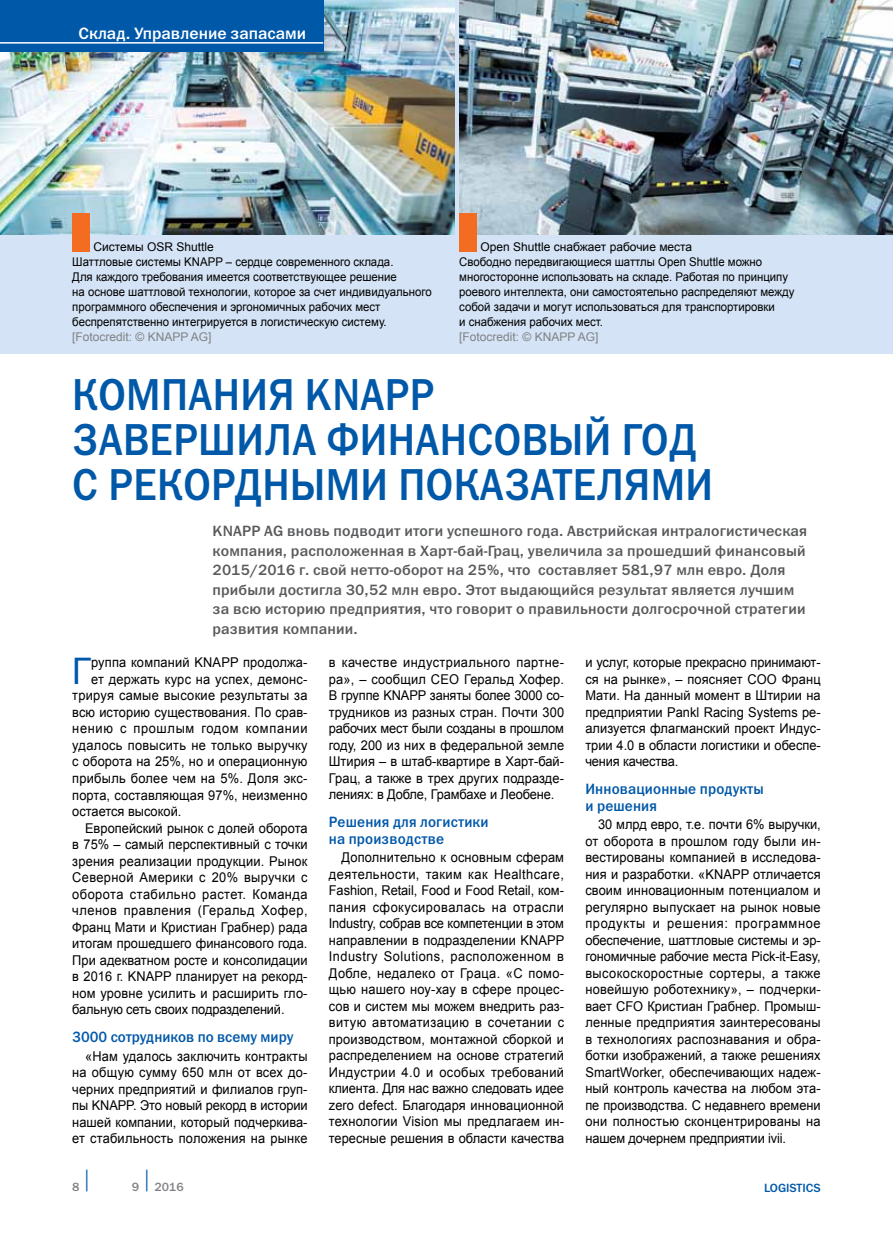
<style>
.page{position:relative;width:893px;height:1234px;background:#fff}
.page>*{position:absolute;margin:0;border:0;box-sizing:border-box;transform-origin:0 0}
.t1{font:45px "Franklin Gothic Medium C";letter-spacing:.01em;color:#0058a9;scale:.9 1}
.t2{font:36.6px "Arial";color:#0058a9;scale:.95 1}
.t3{font:16.5px "Franklin Gothic Medium C";color:#fff}
.t4{font:15px/19.5px "Franklin Gothic Medium C";letter-spacing:.01em;color:#58595b}
.t5{font:15px/16.2px "Franklin Gothic Medium C";letter-spacing:.01em;color:#0058a9;scale:.95 1}
.t6{font:13.5px/16.5px "Arial";letter-spacing:.005em;color:#000;text-align:justify;scale:.95 1}
.t7{font:13.5px "Arial";letter-spacing:.025em;color:#000;scale:.95 1}
.t8{font:13.5px "Arial";letter-spacing:.035em;color:#000;scale:.95 1}
.t9{font:13.5px "Arial";letter-spacing:.04em;color:#000;scale:.95 1}
.t10{font:13.5px "Arial";letter-spacing:.03em;color:#000;scale:.95 1}
.t11{font:13.5px "Arial";letter-spacing:.05em;color:#000;scale:.95 1}
.t12{font:12px/15px "Arial";color:#000}
.t13{font:12px "Arial";color:#808285}
.t14{font:12px "Franklin Gothic Medium C";color:#0058a9}
.t15{font:12px "Franklin Gothic Medium C";color:#808285}
</style>
<div class="page">
<div style="left:0;top:0;width:893px;height:353px;background:#d4e3f5"></div>
<img style="left:459px;top:0;width:434px;height:234px">
<img style="left:0;top:0;width:454px;height:234px">
<div style="left:72px;top:213px;width:17px;height:38px;background:#f36c21"></div>
<div style="left:459px;top:213px;width:17px;height:38px;background:#f36c21"></div>
<div style="left:0;top:0;width:323px;height:51px;background:#0058a9"></div>
<hr style="left:0;top:42px;width:323px;height:2px;background:#fff">
<p class="t3" style="left:79px;top:24px;width:229px">СКЛАД. УПРАВЛЕНИЕ ЗАПАСАМИ</p>
<p class="t12" style="left:72px;top:240px;width:361px;text-indent:21px">Системы OSR Shuttle<br>Шаттловые системы KNAPP – сердце современного склада.<br>Для каждого требования имеется соответствующее решение<br>на основе шаттловой технологии, которое за счет индивидуального программного обеспечения и эргономичных рабочих мест беспрепятственно интегрируется в логистическую систему.</p>
<p class="t13" style="left:72px;top:329px;width:141px">[Fotocredit: © KNAPP AG]</p>
<p class="t12" style="left:459px;top:240px;width:337px;text-indent:21px">Open Shuttle снабжает рабочие места<br>Свободно передвигающиеся шаттлы Open Shuttle можно многосторонне использовать на складе. Работая по принципу роевого интеллекта, они самостоятельно распределяют между собой задачи и могут использоваться для транспортировки<br>и снабжения рабочих мест.</p>
<p class="t13" style="left:459px;top:329px;width:141px">[Fotocredit: © KNAPP AG]</p>
<h1 class="t1" style="left:72px;top:370px;width:61px">КОМПАНИ</h1>
<h1 class="t1" style="left:268px;top:370px;width:186px">Я KNAPP</h1>
<h1 class="t1" style="left:72px;top:415px;width:31px">ЗАВЕРШИЛА</h1>
<h1 class="t1" style="left:326px;top:415px;width:32px">ФИНАНСОВ</h1>
<h1 class="t1" style="left:548px;top:415px;width:109px">ЫЙ ГОД</h1>
<h1 class="t1" style="left:72px;top:460px;width:70px">С РЕКОРДН</h1>
<h1 class="t1" style="left:290px;top:460px;width:149px">ЫМИ ПОКАЗАТЕЛ</h1>
<h1 class="t1" style="left:624px;top:460px;width:62px">ЯМИ</h1>
<p class="t4" style="left:213px;top:521px;width:596px">KNAPP AG ВНОВЬ ПОДВОДИТ ИТОГИ УСПЕШНОГО ГОДА. АВСТРИЙСКАЯ ИНТРАЛОГИСТИЧЕСКАЯ КОМПАНИЯ, РАСПОЛОЖЕННАЯ В ХАРТ-БАЙ-ГРАЦ, УВЕЛИЧИЛА ЗА ПРОШЕДШИЙ ФИНАНСОВЫЙ 2015/2016 Г. СВОЙ НЕТТО-ОБОРОТ НА 25%, ЧТО СОСТАВЛЯЕТ 581,97 МЛН ЕВРО. ДОЛЯ ПРИБЫЛИ ДОСТИГЛА 30,52 МЛН ЕВРО. ЭТОТ ВЫДАЮЩИЙСЯ РЕЗУЛЬТАТ ЯВЛЯЕТСЯ ЛУЧШИМ ЗА ВСЮ ИСТОРИЮ ПРЕДПРИЯТИЯ, ЧТО ГОВОРИТ О ПРАВИЛЬНОСТИ ДОЛГОСРОЧНОЙ СТРАТЕГИИ РАЗВИТИЯ КОМПАНИИ.</p>
<h2 class="t2" style="left:72px;top:647px;width:21px">Г</h2>
<p class="t6" style="left:91px;top:654px;width:229px">руппа компаний KNAPP продолжа-</p>
<p class="t6" style="left:91px;top:671px;width:229px">ет держать курс на успех, демонс-</p>
<p class="t6" style="left:72px;top:687px;width:249px">трируя самые высокие результаты за</p>
<p class="t6" style="left:72px;top:704px;width:249px">всю историю существования. По срав-</p>
<p class="t11" style="left:72px;top:719px;width:249px">нению с прошлым годом компании</p>
<p class="t7" style="left:72px;top:736px;width:249px">удалось повысить не только выручку</p>
<p class="t6" style="left:72px;top:753px;width:249px">с оборота на 25%, но и операционную</p>
<p class="t6" style="left:72px;top:770px;width:249px">прибыль более чем на 5%. Доля экс-</p>
<p class="t6" style="left:72px;top:786px;width:249px">порта, составляющая 97%, неизменно</p>
<p class="t6" style="left:72px;top:803px;width:116px">остается высокой.</p>
<p class="t6" style="left:85px;top:819px;width:236px">Европейский рынок с долей оборота</p>
<p class="t6" style="left:72px;top:836px;width:249px">в 75% – самый перспективный с точки</p>
<p class="t6" style="left:72px;top:852px;width:249px">зрения реализации продукции. Рынок</p>
<p class="t10" style="left:72px;top:868px;width:249px">Северной Америки с 20% выручки с</p>
<p class="t8" style="left:72px;top:884px;width:249px">оборота стабильно растет. Команда</p>
<p class="t9" style="left:72px;top:901px;width:249px">членов правления (Геральд Хофер,</p>
<p class="t6" style="left:72px;top:918px;width:249px">Франц Мати и Кристиан Грабнер) рада</p>
<p class="t6" style="left:72px;top:935px;width:249px">итогам прошедшего финансового года.</p>
<p class="t6" style="left:72px;top:951px;width:249px">При адекватном росте и консолидации</p>
<p class="t6" style="left:72px;top:968px;width:249px">в 2016 г. KNAPP планирует на рекорд-</p>
<p class="t6" style="left:72px;top:984px;width:249px">ном уровне усилить и расширить гло-</p>
<p class="t6" style="left:72px;top:1001px;width:225px">бальную сеть своих подразделений.</p>
<p class="t5" style="left:72px;top:1028px;width:234px">3000 СОТРУДНИКОВ ПО ВСЕМУ МИРУ</p>
<p class="t6" style="left:72px;top:1047px;width:249px;text-indent:13px">«Нам удалось заключить контракты на общую сумму 650 млн от всех до&shy;черних предприятий и филиалов груп&shy;пы KNAPP. Это новый рекорд в истории нашей компании, который подчеркива&shy;ет стабильность положения на рынке</p>
<p class="t15" style="left:72px;top:1180px;width:21px">8<sup>│</sup></p>
<p class="t15" style="left:132px;top:1180px;width:54px">9 <sup>│</sup> 2016</p>
<p class="t6" style="left:329px;top:654px;width:249px">в качестве индустриального партне&shy;ра», – сообщил CEO Геральд Хофер.<br>В группе KNAPP заняты более 3000 со&shy;трудников из разных стран. Почти 300 рабочих мест были созданы в прошлом году, 200 из них в федеральной земле Штирия – в штаб-квартире в Харт-бай-Грац, а также в трех других подразде&shy;лениях: в Добле, Грамбахе и Леобене.</p>
<p class="t5" style="left:329px;top:813px;width:170px">РЕШЕНИЯ ДЛЯ ЛОГИСТИКИ<br>НА ПРОИЗВОДСТВЕ</p>
<p class="t6" style="left:329px;top:849px;width:249px;text-indent:13px">Дополнительно к основным сферам деятельности, таким как Healthcare, Fashion, Retail, Food и Food Retail, ком&shy;пания сфокусировалась на отрасли Industry, собрав все компетенции в этом направлении в подразделении KNAPP Industry Solutions, расположенном в Добле, недалеко от Граца. «С помо&shy;щью нашего ноу-хау в сфере процес&shy;сов и систем мы можем внедрить раз&shy;витую автоматизацию в сочетании с производством, монтажной сборкой и распределением на основе стратегий Индустрии 4.0 и особых требований клиента. Для нас важно следовать идее zero defect. Благодаря инновационной технологии Vision мы предлагаем ин&shy;тересные решения в области качества</p>
<p class="t6" style="left:585px;top:654px;width:249px">и услуг, которые прекрасно принимают&shy;ся на рынке», – поясняет COO Франц Мати. На данный момент в Штирии на предприятии Pankl Racing Systems ре&shy;ализуется флагманский проект Индус&shy;трии 4.0 в области логистики и обеспе&shy;чения качества.</p>
<p class="t5" style="left:585px;top:780px;width:189px">ИННОВАЦИОННЫЕ ПРОДУКТЫ<br>И РЕШЕНИЯ</p>
<p class="t6" style="left:585px;top:816px;width:249px;text-indent:13px">30 млрд евро, т.е. почти 6% выручки, от оборота в прошлом году были ин&shy;вестированы компанией в исследова&shy;ния и разработки. «KNAPP отличается своим инновационным потенциалом и регулярно выпускает на рынок новые продукты и решения: программное обеспечение, шаттловые системы и эр&shy;гономичные рабочие места Pick-it-Easy, высокоскоростные сортеры, а также новейшую роботехнику», – подчерки&shy;вает CFO Кристиан Грабнер. Промыш&shy;ленные предприятия заинтересованы в технологиях распознавания и обра&shy;ботки изображений, а также решениях SmartWorker, обеспечивающих надеж&shy;ный контроль качества на любом эта&shy;пе производства. С недавнего времени они полностью сконцентрированы на нашем дочернем предприятии ivii.</p>
<p class="t14" style="left:764px;top:1180px;width:58px">LOGISTICS</p>
</div>
